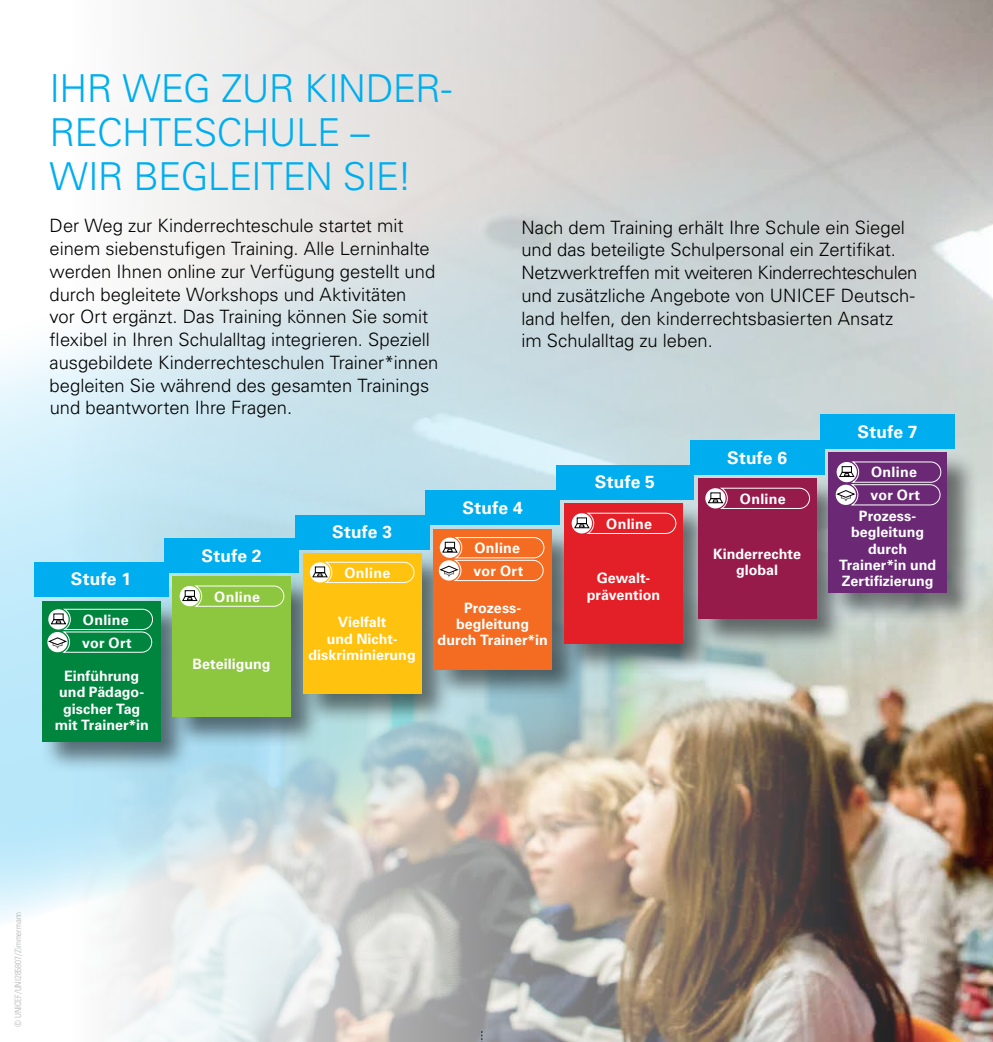
<style>
.page{position:relative;width:993px;height:1042px;background:#fff}
.page>*{position:absolute;margin:0;border:0;box-sizing:border-box;transform-origin:0 0}
.t1{font:300 38.5px/43.8px "Univers LT Std";letter-spacing:-.015em;color:#00aeef}
.t2{font:300 18.38px/22.8px "Univers LT Std";letter-spacing:-.005em;color:#000}
.t3{font:700 17.5px "Univers LT Std";letter-spacing:.015em;color:#fff}
.t4{font:700 14.35px/16.3px "Univers LT Std";color:#fff;text-align:center}
.t5{font:300 condensed 8.75px "Univers LT Std";color:#b1b4b6}
</style>
<div class="page">
<img style="left:112px;top:949px;width:880px;height:93px">
<img style="left:0;top:0;width:992px;height:949px">
<div style="left:40px;top:599px;width:152px;height:173px;background:#000;opacity:.52"></div>
<div style="left:42px;top:601px;width:119px;height:140px;background:#00853f"></div>
<div style="left:170px;top:575px;width:152px;height:173px;background:#000;opacity:.52"></div>
<div style="left:172px;top:577px;width:119px;height:140px;background:#8dc63f"></div>
<div style="left:301px;top:551px;width:152px;height:174px;background:#000;opacity:.52"></div>
<div style="left:303px;top:553px;width:118px;height:140px;background:#ffc20e"></div>
<div style="left:431px;top:527px;width:152px;height:173px;background:#000;opacity:.52"></div>
<div style="left:433px;top:529px;width:119px;height:140px;background:#f36c21"></div>
<div style="left:562px;top:502px;width:152px;height:173px;background:#000;opacity:.52"></div>
<div style="left:564px;top:504px;width:118px;height:140px;background:#e31f27"></div>
<div style="left:695px;top:477px;width:152px;height:173px;background:#000;opacity:.52"></div>
<div style="left:697px;top:479px;width:119px;height:140px;background:#961b4b"></div>
<div style="left:826px;top:451px;width:152px;height:173px;background:#000;opacity:.52"></div>
<div style="left:828px;top:453px;width:118px;height:140px;background:#6a2875"></div>
<div style="left:34px;top:562px;width:134px;height:34px;background:#00aeef"></div>
<div style="left:164px;top:538px;width:135px;height:35px;background:#00aeef"></div>
<div style="left:295px;top:515px;width:134px;height:34px;background:#00aeef"></div>
<div style="left:425px;top:490px;width:134px;height:35px;background:#00aeef"></div>
<div style="left:556px;top:465px;width:137px;height:34px;background:#00aeef"></div>
<div style="left:689px;top:440px;width:135px;height:35px;background:#00aeef"></div>
<div style="left:820px;top:414px;width:134px;height:35px;background:#00aeef"></div>
<div style="left:310px;top:562px;width:20px;height:20px;background:#fff;border-radius:50%"></div>
<svg style="left:312px;top:561px;width:103px;height:22px"></svg>
<svg style="left:179px;top:586px;width:21px;height:20px"></svg>
<svg style="left:182px;top:585px;width:102px;height:22px"></svg>
<svg style="left:705px;top:488px;width:20px;height:20px"></svg>
<svg style="left:707px;top:487px;width:103px;height:22px"></svg>
<svg style="left:571px;top:513px;width:20px;height:20px"></svg>
<svg style="left:574px;top:512px;width:102px;height:22px"></svg>
<svg style="left:836px;top:461px;width:105px;height:45px"></svg>
<svg style="left:47px;top:632px;width:21px;height:20px"></svg>
<svg style="left:49px;top:608px;width:104px;height:45px"></svg>
<svg style="left:438px;top:560px;width:21px;height:20px"></svg>
<svg style="left:440px;top:537px;width:104px;height:45px"></svg>
<h1 class="t1" style="left:50px;top:67px;width:404px">Ihr Weg zu r Kinder&shy;rechteschule –<br>Wi r begleiten Si e!</h1>
<p class="t2" style="left:50px;top:215px;width:390px">Der Weg zur Kinderrechteschule startet mit einem siebenstufigen Training. Alle Lerninhalte werden Ihnen online zur Verfügung gestellt und durch begleitete Workshops und Aktivitäten<br>vor Ort ergänzt. Das Training können Sie somit flexibel in Ihren Schulalltag integrieren. Speziell ausgebildete Kinderrechteschulen Trainer*innen begleiten Sie während des gesamten Trainings und beantworten Ihre Fragen.</p>
<p class="t2" style="left:521px;top:216px;width:397px">Nach dem Training erhält Ihre Schule ein Siegel und das beteiligte Schulpersonal ein Zertifikat.<br>Netzwerktreffen mit weiteren Kinderrechteschulen und zusätzliche Angebote von UNICE F Deutsch&shy;land helfen, den kinderrechtsbasierten Ansatz im Schulalltag zu leben.</p>
<p class="t3" style="left:71px;top:569px;width:62px">Stufe 1</p>
<p class="t4" style="left:83px;top:611px;width:47px">Online</p>
<p class="t4" style="left:82px;top:634px;width:51px">vor Ort</p>
<p class="t4" style="left:55px;top:668px;width:95px">Einführung und Pädago&shy;gischer Tag mit Trainer*in</p>
<p class="t3" style="left:201px;top:545px;width:62px">Stufe 2</p>
<p class="t4" style="left:214px;top:588px;width:47px">Online</p>
<p class="t4" style="left:192px;top:655px;width:79px">Beteiligung</p>
<p class="t3" style="left:332px;top:522px;width:62px">Stufe 3</p>
<p class="t4" style="left:344px;top:565px;width:47px">Online</p>
<p class="t4" style="left:308px;top:614px;width:109px">Vielfalt<br>und Nicht&shy;diskriminierung</p>
<p class="t3" style="left:462px;top:497px;width:62px">Stufe 4</p>
<p class="t4" style="left:474px;top:540px;width:47px">Online</p>
<p class="t4" style="left:473px;top:563px;width:51px">vor Ort</p>
<p class="t4" style="left:437px;top:600px;width:112px">Prozess&shy;begleitung durch Trainer*in</p>
<p class="t3" style="left:594px;top:472px;width:62px">Stufe 5</p>
<p class="t4" style="left:606px;top:516px;width:47px">Online</p>
<p class="t4" style="left:586px;top:570px;width:75px">Gewalt&shy;prävention</p>
<p class="t3" style="left:726px;top:447px;width:62px">Stufe 6</p>
<p class="t4" style="left:739px;top:491px;width:47px">Online</p>
<p class="t4" style="left:713px;top:545px;width:89px">Kinderrechte global</p>
<p class="t3" style="left:857px;top:421px;width:62px">Stufe 7</p>
<p class="t4" style="left:870px;top:464px;width:47px">Online</p>
<p class="t4" style="left:870px;top:487px;width:51px">vor Ort</p>
<p class="t4" style="left:838px;top:508px;width:99px">Prozess&shy;begleitung durch<br>Trainer*in und<br>Zertifizierung</p>
<p class="t5" style="left:13px;top:1027px;width:117px;rotate:-90deg">© UNICEF/UNI285807/Zimmermann</p>
</div>
